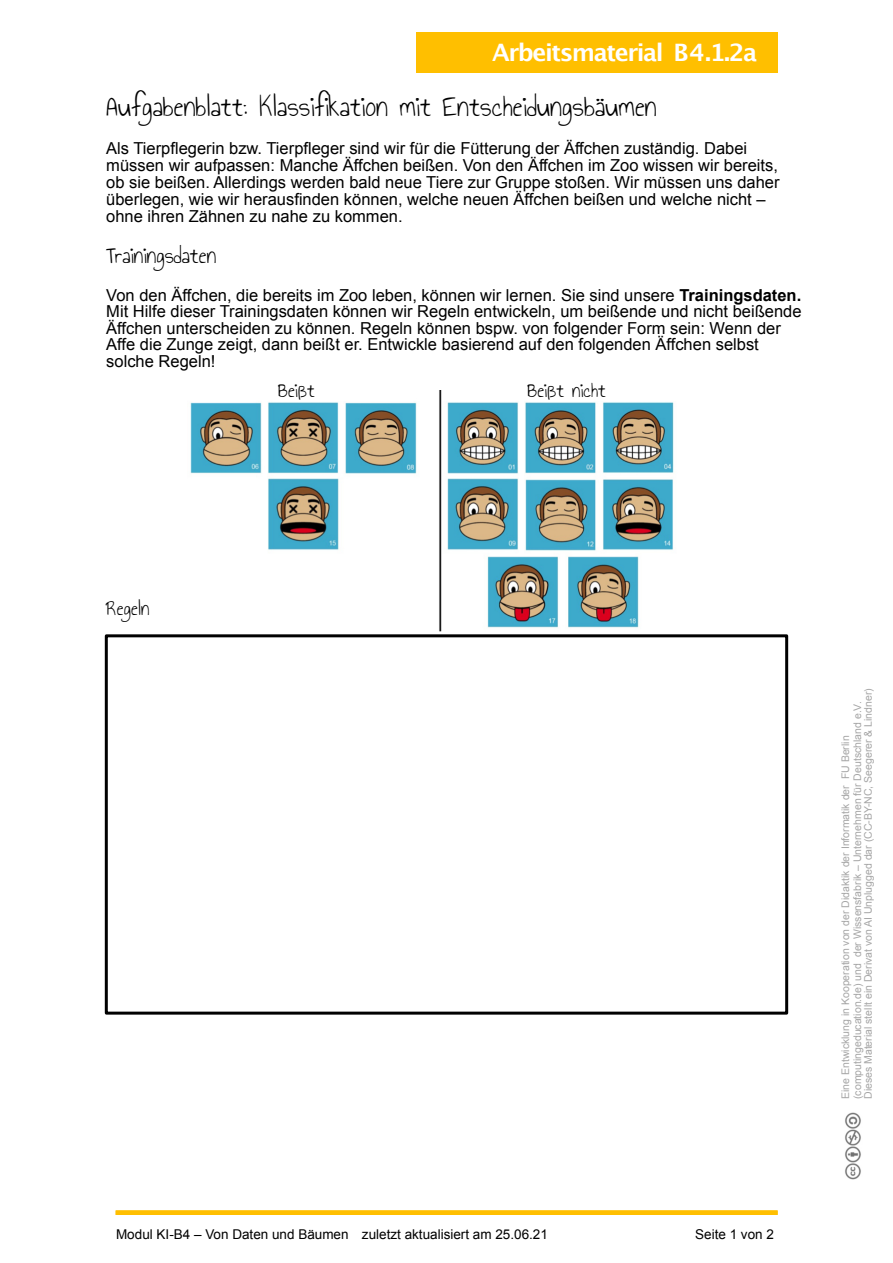
<style>
.page{position:relative;width:893px;height:1263px;background:#fff}
.page>*{position:absolute;margin:0;border:0;box-sizing:border-box;transform-origin:0 0}
.t1{font:30px "Annie Use Your Telescope";color:#000}
.t2{font:700 24px "Lucida Grande";letter-spacing:-.06em;color:#fff}
.t3{font:24px "Annie Use Your Telescope";color:#000}
.t4{font:21px "Annie Use Your Telescope";color:#000}
.t5{font:16.5px/17.1px "Arial";color:#000}
.t6{font:13.5px "Arial";color:#000}
.t7{font:10.5px/12px "Arial";color:#a6a6a6}
.s1{font-weight:700}
</style>
<div class="page">
<div style="left:416px;top:33px;width:361px;height:40px;background:#ffbf00"></div>
<div style="left:116px;top:1210px;width:662px;height:5px;background:#ffbf00"></div>
<img style="left:190px;top:391px;width:484px;height:240px">
<div style="left:105px;top:634px;width:683px;height:380px;border:3px solid #000"></div>
<img style="left:845px;top:1112px;width:16px;height:68px">
<h2 class="t2" style="left:492px;top:42px;width:267px">Arbeitsmaterial B4.1.2a</h2>
<h1 class="t1" style="left:106px;top:85px;width:552px">Aufgabenblatt: Klassifikation mit Entscheidungsbäumen</h1>
<p class="t5" style="left:106px;top:141px;width:675px">Als Tierpflegerin bzw. Tierpfleger sind wir für die Fütterung der Äffchen zuständig. Dabei müssen wir aufpassen: Manche Äffchen beißen. Von den Äffchen im Zoo wissen wir bereits, ob sie beißen. Allerdings werden bald neue Tiere zur Gruppe stoßen. Wir müssen uns daher überlegen, wie wir herausfinden können, welche neuen Äffchen beißen und welche nicht – ohne ihren Zähnen zu nahe zu kommen.</p>
<h2 class="t3" style="left:106px;top:238px;width:111px">Trainingsdaten</h2>
<p class="t5" style="left:106px;top:288px;width:697px;line-height:16.5px">Von den Äffchen, die bereits im Zoo leben, können wir lernen. Sie sind unsere <span class="s1">Trainingsdaten.<br></span>Mit Hilfe dieser Trainingsdaten können wir Regeln entwickeln, um beißende und nicht beißende Äffchen unterscheiden zu können. Regeln können bspw. von folgender Form sein: Wenn der Affe die Zunge zeigt, dann beißt er. Entwickle basierend auf den folgenden Äffchen selbst solche Regeln!</p>
<p class="t4" style="left:278px;top:376px;width:38px">Beißt</p>
<p class="t4" style="left:527px;top:376px;width:80px">Beißt nicht</p>
<p class="t4" style="left:106px;top:594px;width:45px">Regeln</p>
<p class="t6" style="left:116px;top:1229px;width:433px">Modul KI-B4 – Von Daten und Bäumen zuletzt aktualisiert am 25.06.21</p>
<p class="t6" style="left:695px;top:1229px;width:80px">Seite 1 von 2</p>
<p class="t7" style="left:863px;top:1099px;width:412px;rotate:-90deg">Dieses Material stellt ein Derivat von AI Unplugged dar (CC-BY-NC, Seegerer &amp; Lindner)</p>
<p class="t7" style="left:841px;top:1099px;width:399px;rotate:-90deg">Eine Entwicklung in Kooperation von der Didaktik der Informatik der FU Berlin (computingeducation.de) und der Wissensfabrik – Unternehmen für Deutschland e.V.</p>
</div>
